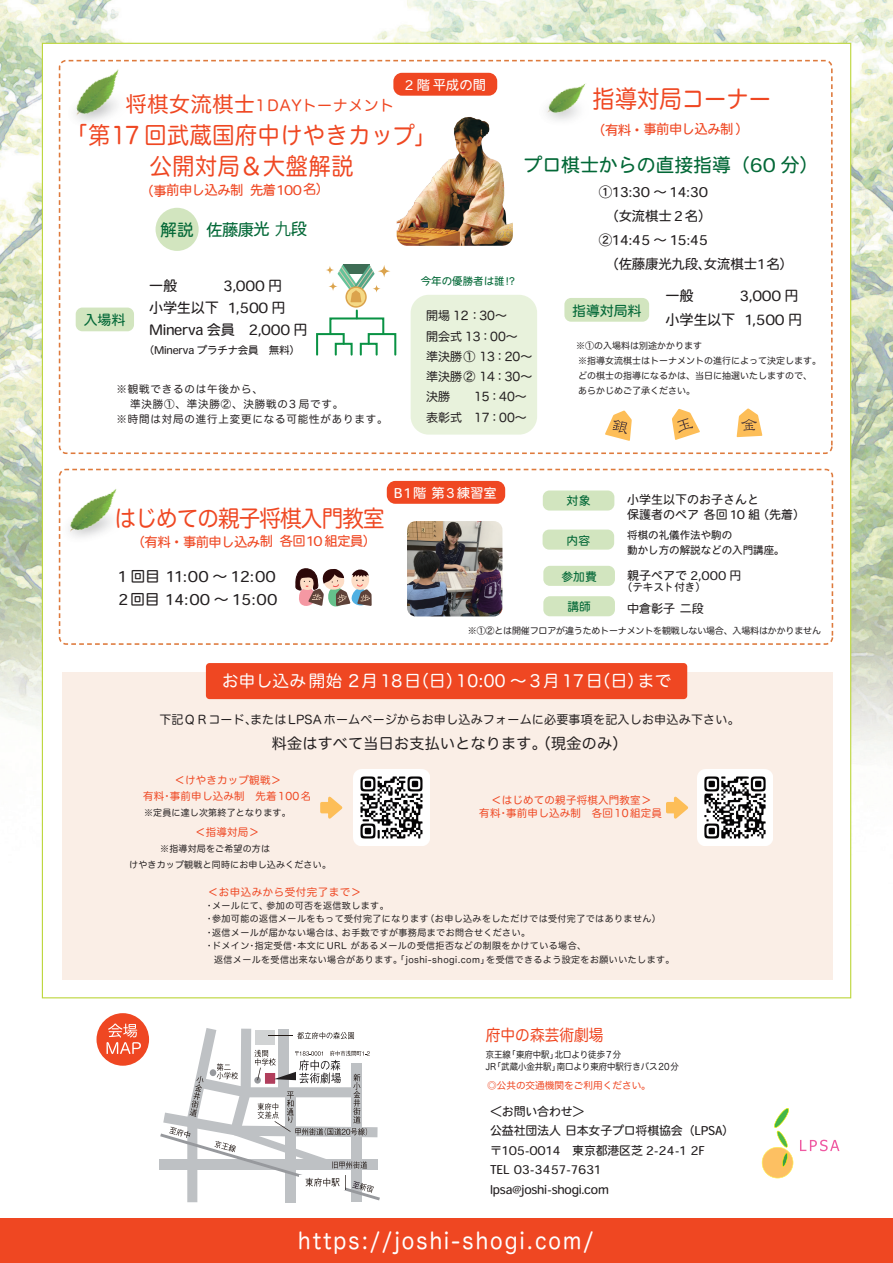
<style>
.page{position:relative;width:893px;height:1263px;background:#fff}
.page>*{position:absolute;margin:0;border:0;box-sizing:border-box;transform-origin:0 0}
.t1{font:24.15px "Hira Maru Pro W4";color:#ef4722;scale:.92 1}
.t2{font:23.55px/30.9px "Hira Maru Pro W4";letter-spacing:.03em;color:#ef4722;text-align:center;scale:.93 1}
.t3{font:23.1px "Hira Maru Pro W4";letter-spacing:-.04em;color:#ef4722;scale:.93 1}
.t4{font:22.5px "Hira Maru Pro W4";letter-spacing:.1em;color:#fff;scale:.92 1}
.t5{font:18.9px "Heisei Maru Go Std W4";color:#036837}
.t6{font:16.5px "Hira Maru Pro W4";letter-spacing:.02em;color:#fff}
.t7{font:16.35px "Heisei Maru Go Std W4";letter-spacing:-.05em;color:#036837}
.t8{font:16.05px "Hira Maru Pro W4";color:#ef4722;scale:.92 1}
.t9{font:15.15px "Hira Maru Pro W4";letter-spacing:.03em;color:#ef4722}
.t10{font:15px/22.6px "Heisei Maru Go Std W4";color:#231f20}
.t11{font:15px "Hira Maru Pro W4";letter-spacing:.02em;color:#231f20}
.t12{font:14.25px/21.9px "Heisei Maru Go Std W4";letter-spacing:-.02em;color:#231f20}
.t13{font:13.8px "Heisei Maru Go Std W4";color:#036837}
.t14{font:13.5px/24px "Heisei Maru Go Std W4";letter-spacing:-.02em;color:#231f20}
.t15{font:13.35px "Heisei Maru Go Std W4";letter-spacing:-.05em;color:#ef4722}
.t16{font:13.35px "Heisei Maru Go Std W4";color:#fff}
.t17{font:12px/19.5px "Heisei Maru Go Std W4";letter-spacing:-.02em;color:#231f20}
.t18{font:12px/20.2px "Hira Maru Pro N W4";color:#231f20}
.t19{font:12px "Hira Maru Pro W4";letter-spacing:.02em;color:#231f20}
.t20{font:12px/15.3px "Heisei Maru Go Std W4";color:#231f20}
.t21{font:11.7px "Heisei Maru Go Std W4";color:#036837}
.t22{font:10.5px/13.5px "Hira Maru Pro W4";letter-spacing:.02em;color:#ef4722;text-align:center}
.t23{font:10.5px/15px "Hira Maru Pro N W4";letter-spacing:.08em;color:#231f20}
.t24{font:10.5px/15.3px "Heisei Maru Go Std W4";color:#231f20}
.t25{font:10.5px "Heisei Maru Go Std W4";letter-spacing:-.02em;color:#231f20}
.t26{font:10.5px "Hira Maru Pro W4";letter-spacing:.05em;color:#ef4722}
.t27{font:10.5px "Heisei Maru Go Std W4";color:#036837}
.t28{font:9.6px "Hira Maru Pro W4";color:#ef4722}
.t29{font:9.15px/11.6px "Hira Maru Pro W4";color:#231f20;scale:.92 1}
.t30{font:9px/13.5px "Hira Maru Pro W4";letter-spacing:.05em;color:#231f20}
.t31{font:9px/15px "Hira Maru Pro N W4";color:#231f20}
.t32{font:9px/16.5px "Hira Maru Pro W4";letter-spacing:.02em;color:#231f20}
.t33{font:9px "Hira Maru Pro N W4";letter-spacing:-.02em;color:#231f20}
.s1{font-size:21.15px}
.s2{font-family:"Koz Go Pr 6 N"}
</style>
<div class="page">
<img style="left:0;top:0;width:893px;height:1064px">
<div style="left:42px;top:43px;width:809px;height:955px;background:#fff;border:1px solid #bdd63c"></div>
<div style="left:0;top:1219px;width:893px;height:44px;background:#ef4722"></div>
<svg style="left:800px;top:1140px;width:39px;height:11px"></svg>
<svg style="left:762px;top:1108px;width:31px;height:70px"></svg>
<img style="left:16px;top:464px;width:155px;height:121px">
<img style="left:16px;top:467px;width:145px;height:117px">
<img style="left:58px;top:486px;width:71px;height:50px">
<img style="left:22px;top:50px;width:143px;height:118px">
<img style="left:64px;top:66px;width:68px;height:44px">
<img style="left:495px;top:59px;width:133px;height:62px">
<img style="left:544px;top:81px;width:46px;height:35px">
<div style="left:59px;top:60px;width:774px;height:394px;border:2px dashed #de7a3c;border-radius:7px"></div>
<img style="left:397px;top:114px;width:116px;height:132px">
<svg style="left:345px;top:286px;width:22px;height:22px"></svg>
<svg style="left:347px;top:288px;width:18px;height:18px"></svg>
<svg style="left:338px;top:264px;width:37px;height:38px"></svg>
<svg style="left:316px;top:310px;width:81px;height:46px"></svg>
<svg style="left:328px;top:282px;width:10px;height:9px"></svg>
<svg style="left:378px;top:265px;width:12px;height:12px"></svg>
<svg style="left:373px;top:285px;width:7px;height:8px"></svg>
<svg style="left:326px;top:266px;width:8px;height:8px"></svg>
<img style="left:103px;top:495px;width:290px;height:56px">
<div style="left:393px;top:73px;width:104px;height:23px;background:#ef4722;border-radius:9px"></div>
<img style="left:407px;top:521px;width:95px;height:95px">
<img style="left:63px;top:110px;width:377px;height:92px">
<div style="left:543px;top:490px;width:71px;height:21px;background:#d2e5bf;border-radius:7px"></div>
<div style="left:543px;top:530px;width:71px;height:20px;background:#d2e5bf;border-radius:7px"></div>
<div style="left:543px;top:566px;width:72px;height:20px;background:#d2e5bf;border-radius:7px"></div>
<div style="left:543px;top:596px;width:72px;height:20px;background:#d2e5bf;border-radius:7px"></div>
<div style="left:62px;top:673px;width:771px;height:307px;background:#faeee6"></div>
<div style="left:387px;top:481px;width:118px;height:23px;background:#ef4722;border-radius:9px"></div>
<div style="left:97px;top:1013px;width:52px;height:53px;background:#ef4722;border-radius:50%"></div>
<svg style="left:107px;top:1023px;width:34px;height:31px"></svg>
<div style="left:59px;top:469px;width:774px;height:176px;border:2px dashed #de7a3c;border-radius:7px"></div>
<div style="left:156px;top:208px;width:43px;height:43px;background:#d2e5bf;border-radius:50%"></div>
<svg style="left:295px;top:568px;width:77px;height:39px"></svg>
<div style="left:206px;top:663px;width:481px;height:36px;background:#ef4722;border-radius:4px"></div>
<div style="left:564px;top:298px;width:85px;height:24px;background:#d2e5bf;border-radius:7px"></div>
<svg style="left:320px;top:796px;width:23px;height:23px"></svg>
<svg style="left:666px;top:796px;width:23px;height:23px"></svg>
<svg style="left:672px;top:409px;width:28px;height:31px"></svg>
<svg style="left:737px;top:408px;width:25px;height:29px"></svg>
<svg style="left:605px;top:410px;width:27px;height:31px"></svg>
<div style="left:285px;top:1092px;width:10px;height:111px;background:#bec1c4"></div>
<svg style="left:160px;top:1028px;width:220px;height:174px"></svg>
<div style="left:76px;top:308px;width:58px;height:23px;background:#d2e5bf;border-radius:7px"></div>
<img style="left:354px;top:770px;width:75px;height:75px">
<img style="left:697px;top:770px;width:76px;height:75px">
<div style="left:411px;top:295px;width:126px;height:140px;background:#e8f2dc;border-radius:18px"></div>
<h3 class="t16" style="left:404px;top:76px;width:83px">2 階 平成の間</h3>
<h2 class="t2" style="left:66px;top:119px;width:400px">「第17 回武蔵国府中けやきカップ」公開対局＆大盤解説</h2>
<h3 class="t9" style="left:126px;top:92px;width:270px"><span class="s1">将棋女流棋士</span>１ＤＡＹトーナメント</h3>
<h1 class="t1" style="left:593px;top:78px;width:195px">指導対局コーナー</h1>
<h3 class="t15" style="left:592px;top:120px;width:158px">（有料・事前申し込み制）</h3>
<h3 class="t5" style="left:523px;top:152px;width:296px">プロ棋士からの直接指導（60 分）</h3>
<h3 class="t15" style="left:141px;top:181px;width:190px">（事前申し込み制　先着100名）</h3>
<h3 class="t13" style="left:84px;top:311px;width:43px">入場料</h3>
<h3 class="t7" style="left:160px;top:218px;width:148px">解説 佐藤康光 <span class="s2">九</span>段</h3>
<h3 class="t12" style="left:149px;top:275px;width:160px">一般　　 　3,000 円<br>小学生以下 1,500 円<br>Minerva 会員　2,000 円</h3>
<p class="t25" style="left:144px;top:343px;width:158px">（Minerva プラチナ会員　無料）</p>
<p class="t23" style="left:116px;top:381px;width:273px">※観戦できるのは午後から、<br>　準決勝①、準決勝②、決勝戦の3 局です。<br>※時間は対局の進行上変更になる可能性があります。</p>
<p class="t27" style="left:421px;top:274px;width:98px">今年の優勝者は誰！？</p>
<h3 class="t18" style="left:426px;top:305px;width:108px">開場 12：30～<br>開会式 13：00～準決勝① 13：20～準決勝② 14：30～決勝　 15：40～表彰式 17：00～</h3>
<h3 class="t14" style="left:599px;top:180px;width:196px">①13:30 ～ 14:30<br>　（女流棋士 2名）<br>②14:45 ～ 15:45<br>　（佐藤康光九段、女流棋士1名）</h3>
<h3 class="t13" style="left:572px;top:301px;width:71px">指導対局料</h3>
<h3 class="t12" style="left:665px;top:283px;width:138px;line-height:24.9px">一般　　 　3,000 円小学生以下 1,500 円</h3>
<p class="t31" style="left:576px;top:338px;width:246px">※①の入場料は別途かかります<br>※指導女流棋士はトーナメントの進行によって決定します。どの棋士の指導になるかは、当日に抽選いたしますので、あらかじめご了承ください。</p>
<h3 class="t3" style="left:115px;top:498px;width:292px">はじめての親子将棋入門教室</h3>
<h3 class="t15" style="left:132px;top:532px;width:246px">（有料・事前申し込み制　各回10 組定員）</h3>
<h3 class="t10" style="left:118px;top:565px;width:161px">1 回目 11:00 ～ 12:00<br>2回目 14:00 ～ 15:00</h3>
<h3 class="t16" style="left:394px;top:484px;width:104px">B1階 第３練習室</h3>
<p class="t21" style="left:567px;top:493px;width:25px">対象</p>
<p class="t21" style="left:567px;top:532px;width:25px">内容</p>
<p class="t21" style="left:562px;top:568px;width:37px">参加費</p>
<p class="t21" style="left:567px;top:599px;width:25px">講師</p>
<h3 class="t20" style="left:627px;top:491px;width:179px">小学生以下のお子さんと<br>保護者のペア 各回 10 組（先着）</h3>
<p class="t24" style="left:627px;top:527px;width:159px">将棋の礼儀作法や駒の<br>動かし方の解説などの入門講座。</p>
<h3 class="t20" style="left:627px;top:568px;width:116px">親子ペアで 2,000 円</h3>
<p class="t24" style="left:622px;top:579px;width:85px">（テキスト付き）</p>
<h3 class="t17" style="left:627px;top:599px;width:78px">中倉彰子 二段</h3>
<p class="t33" style="left:468px;top:623px;width:354px">※①②とは開催フロアが違うためトーナメントを観戦しない場合、入場料はかかりません</p>
<h3 class="t6" style="left:222px;top:666px;width:451px">お申し込み開始 2月18日（日）10:00 ～ 3月17日（日）まで</h3>
<h3 class="t19" style="left:159px;top:709px;width:582px">下記ＱＲコード、またはLPSAホームページからお申し込みフォームに必要事項を記入しお申込み下さい。</h3>
<h3 class="t11" style="left:272px;top:730px;width:357px">料金はすべて当日お支払いとなります。（現金のみ）</h3>
<p class="t22" style="left:143px;top:771px;width:170px;line-height:16.5px">＜けやきカップ観戦＞<br>有料・事前申し込み制　先着100名</p>
<p class="t32" style="left:144px;top:803px;width:148px">※定員に達し次第終了となります。</p>
<p class="t22" style="left:195px;top:825px;width:66px">＜指導対局＞</p>
<p class="t32" style="left:129px;top:839px;width:203px;text-indent:31px">※指導対局をご希望の方は<br>けやきカップ観戦と同時にお申し込みください。</p>
<p class="t26" style="left:208px;top:883px;width:155px">＜お申込みから受付完了まで＞</p>
<p class="t30" style="left:205px;top:898px;width:457px">・メールにて、参加の可否を返信致します。<br>・参加可能の返信メールをもって受付完了になります（お申し込みをしただけでは受付完了ではありません）・返信メールが届かない場合は、お手数ですが事務局までお問合せください。<br>・ドメイン・指定受信・本文に URL があるメールの受信拒否などの制限をかけている場合、</p>
<p class="t30" style="left:214px;top:952px;width:462px">返信メールを受信出来ない場合があります。「joshi-shogi.com」を受信できるよう設定をお願いいたします。</p>
<p class="t22" style="left:479px;top:792px;width:184px">＜はじめての親子将棋入門教室＞<br>有料・事前申し込み制　各回10組定員</p>
<h3 class="t8" style="left:486px;top:1021px;width:130px">府中の森芸術劇場</h3>
<p class="t29" style="left:486px;top:1048px;width:211px">京王線「東府中駅」北口より徒歩7分<br>JR「武蔵小金井駅」南口より東府中駅行きバス20分</p>
<p class="t28" style="left:487px;top:1077px;width:165px">◎公共の交通機関をご利用ください。</p>
<h3 class="t17" style="left:490px;top:1102px;width:246px">＜お問い合わせ＞<br>公益社団法人 日本女子プロ将棋協会（LPSA）〒105-0014　東京都港区芝 2-24-1 2F<br>TEL 03-3457-7631<br>lpsa@joshi-shogi.com</h3>
<h3 class="t4" style="left:298px;top:1221px;width:322px">https://joshi-shogi.com/</h3>
</div>
